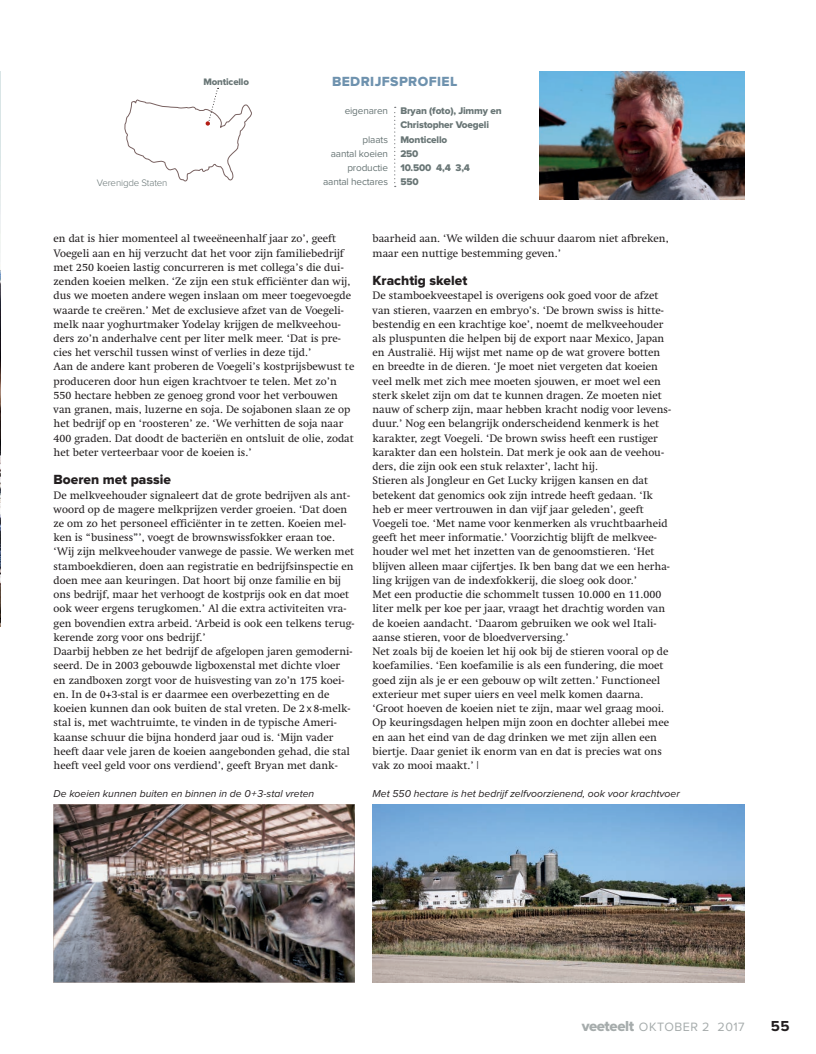
<style>
.page{position:relative;width:816px;height:1054px;background:#fff}
.page>*{position:absolute;margin:0;border:0;box-sizing:border-box;transform-origin:0 0}
.t1{font:700 15px "Proxima Nova";color:#231f20}
.t2{font:13.75px "Proxima Nova Extrabld";color:#231f20}
.t3{font:13.75px "Proxima Nova Extrabld";color:#6e92ae}
.t4{font:12.5px "Proxima Nova";letter-spacing:.04em;color:#a6acac}
.t5{font:11px/14.2px "Swift LT Pro";color:#231f20}
.t6{font:italic 10.38px "Proxima Nova";color:#231f20}
.t7{font:10px "Proxima Nova Extrabld";letter-spacing:-.015em;color:#687575}
.t8{font:10px "Proxima Nova";letter-spacing:-.015em;color:#687575}
.t9{font:300 9.75px "Proxima Nova";letter-spacing:-.015em;color:#687575}
.t10{font:9.75px "Proxima Nova Extrabld";letter-spacing:-.015em;color:#687575}
.s1{font-family:"Proxima Nova"}
.s2{font-family:"Proxima Nova Extrabld"}
.s3{font-family:"Syntax LT Pro"}
.s4{font-family:"Univers LT Pro 45";font-weight:300}
.s5{font-family:"Proxima Nova Extrabld";font-size:15px}
</style>
<div class="page">
<img style="left:0;top:71px;width:1px;height:555px">
<img style="left:540px;top:71px;width:204px;height:128px">
<img style="left:54px;top:804px;width:301px;height:178px">
<img style="left:372px;top:804px;width:372px;height:178px">
<svg style="left:394px;top:107px;width:2px;height:80px"></svg>
<svg style="left:125px;top:88px;width:127px;height:93px"></svg>
<p class="t10" style="left:203px;top:76px;width:47px">Monticello</p>
<p class="t9" style="left:97px;top:177px;width:72px">Verenigde Staten</p>
<p class="t3" style="left:332px;top:73px;width:127px">BEDRIJFSPROFIEL</p>
<p class="t7" style="left:345px;top:105px;width:158px"><span class="s1">eigenaren</span> Bryan (foto), Jimmy en</p>
<p class="t7" style="left:400px;top:119px;width:90px">Christopher Voegeli</p>
<p class="t7" style="left:363px;top:134px;width:86px"><span class="s1">plaats</span> Monticello</p>
<p class="t8" style="left:331px;top:148px;width:89px">aantal koeien <span class="s2">250</span></p>
<p class="t7" style="left:347px;top:162px;width:124px"><span class="s1">productie</span> 10.500 4,4 3,4</p>
<p class="t8" style="left:323px;top:176px;width:97px">aantal hectares <span class="s2">550</span></p>
<p class="t5" style="left:54px;top:231px;width:302px">en dat is hier momenteel al tweeëneenhalf jaar zo’, geeft Voegeli aan en hĳ verzucht dat het voor zĳn familiebedrĳf met 250 koeien lastig concurreren is met collega’s die dui&shy;zenden koeien melken. ‘Ze zĳn een stuk efficiënter dan wĳ, dus we moeten andere wegen inslaan om meer toegevoegde waarde te creëren.’ Met de exclusieve afzet van de Voegeli&shy;melk naar yoghurtmaker Yodelay krĳgen de melkveehou&shy;ders zo’n anderhalve cent per liter melk meer. ‘Dat is pre&shy;cies het verschil tussen winst of verlies in deze tĳd.’<br>Aan de andere kant proberen de Voegeli’s kostprĳsbewust te produceren door hun eigen krachtvoer te telen. Met zo’n 550 hectare hebben ze genoeg grond voor het verbouwen van granen, mais, luzerne en soja. De sojabonen slaan ze op het bedrĳf op en ‘roosteren’ ze. ‘We verhitten de soja naar 400 graden. Dat doodt de bacteriën en ontsluit de olie, zodat het beter verteerbaar voor de koeien is.’</p>
<p class="t2" style="left:54px;top:471px;width:119px">Boeren met passie</p>
<p class="t5" style="left:54px;top:487px;width:302px">De melkveehouder signaleert dat de grote bedrĳven als ant&shy;woord op de magere melkprĳzen verder groeien. ‘Dat doen ze om zo het personeel efficiënter in te zetten. Koeien mel&shy;ken is “business”’, voegt de brownswissfokker eraan toe. ‘Wĳ zĳn melkveehouder vanwege de passie. We werken met stamboekdieren, doen aan registratie en bedrĳfsinspectie en doen mee aan keuringen. Dat hoort bĳ onze familie en bĳ ons bedrĳf, maar het verhoogt de kostprĳs ook en dat moet ook weer ergens terugkomen.’ Al die extra activiteiten vra&shy;gen bovendien extra arbeid. ‘Arbeid is ook een telkens terug&shy;kerende zorg voor ons bedrĳf.’<br>Daarbĳ hebben ze het bedrĳf de afgelopen jaren gemoderni&shy;seerd. De in 2003 gebouwde ligboxenstal met dichte vloer en zandboxen zorgt voor de huisvesting van zo’n 175 koei&shy;en. In de 0+3-stal is er daarmee een overbezetting en de koeien kunnen dan ook buiten de stal vreten. De 2<span class="s3">x</span>8-melk&shy;stal is, met wachtruimte, te vinden in de typische Ameri&shy;kaanse schuur die bĳna honderd jaar oud is. ‘Mĳn vader heeft daar vele jaren de koeien aangebonden gehad, die stal heeft veel geld voor ons verdiend’, geeft Bryan met dank-</p>
<p class="t6" style="left:54px;top:788px;width:262px">De koeien kunnen buiten en binnen in de 0+3-stal vreten</p>
<p class="t6" style="left:372px;top:788px;width:309px">Met 550 hectare is het bedrijf zelfvoorzienend, ook voor krachtvoer</p>
<p class="t5" style="left:372px;top:231px;width:298px">baarheid aan. ‘We wilden die schuur daarom niet afbreken, maar een nuttige bestemming geven.’</p>
<p class="t2" style="left:372px;top:272px;width:96px">Krachtig skelet</p>
<p class="t5" style="left:372px;top:288px;width:300px">De stamboekveestapel is overigens ook goed voor de afzet van stieren, vaarzen en embryo’s. ‘De brown swiss is hitte&shy;bestendig en een krachtige koe’, noemt de melkveehouder als pluspunten die helpen bĳ de export naar Mexico, Japan en Australië. Hĳ wĳst met name op de wat grovere botten en breedte in de dieren. ‘Je moet niet vergeten dat koeien veel melk met zich mee moeten sjouwen, er moet wel een sterk skelet zĳn om dat te kunnen dragen. Ze moeten niet nauw of scherp zĳn, maar hebben kracht nodig voor levens&shy;duur.’ Nog een belangrĳk onderscheidend kenmerk is het karakter, zegt Voegeli. ‘De brown swiss heeft een rustiger karakter dan een holstein. Dat merk je ook aan de veehou&shy;ders, die zĳn ook een stuk relaxter’, lacht hĳ.<br>Stieren als Jongleur en Get Lucky krĳgen kansen en dat betekent dat genomics ook zĳn intrede heeft gedaan. ‘Ik heb er meer vertrouwen in dan vĳf jaar geleden’, geeft Voegeli toe. ‘Met name voor kenmerken als vruchtbaarheid geeft het meer informatie.’ Voorzichtig blĳft de melkvee&shy;houder wel met het inzetten van de genoomstieren. ‘Het blĳven alleen maar cĳfertjes. Ik ben bang dat we een herha&shy;ling krĳgen van de indexfokkerĳ, die sloeg ook door.’<br>Met een productie die schommelt tussen 10.000 en 11.000 liter melk per koe per jaar, vraagt het drachtig worden van de koeien aandacht. ‘Daarom gebruiken we ook wel Itali&shy;aanse stieren, voor de bloedverversing.’<br>Net zoals bĳ de koeien let hĳ ook bĳ de stieren vooral op de koefamilies. ‘Een koefamilie is als een fundering, die moet goed zĳn als je er een gebouw op wilt zetten.’ Functioneel exterieur met super uiers en veel melk komen daarna. ‘Groot hoeven de koeien niet te zĳn, maar wel graag mooi.<br>Op keuringsdagen helpen mĳn zoon en dochter allebei mee en aan het eind van de dag drinken we met zĳn allen een biertje. Daar geniet ik enorm van en dat is precies wat ons vak zo mooi maakt.’ <span class="s4">l</span></p>
<p class="t4" style="left:582px;top:1019px;width:164px"><span class="s5">veeteelt</span> OKTOBER 2 2017</p>
<h1 class="t1" style="left:770px;top:1017px;width:20px">55</h1>
</div>
